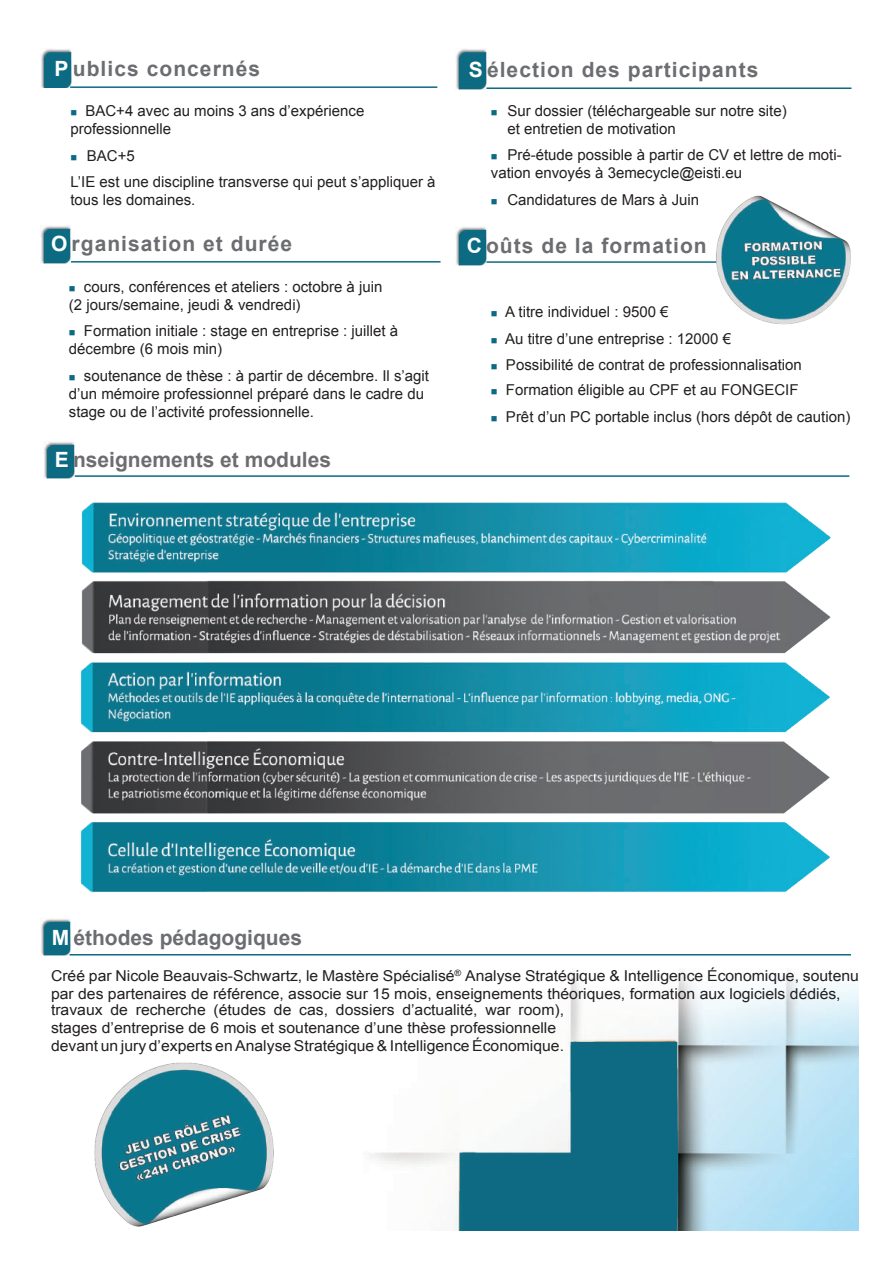
<style>
.page{position:relative;width:893px;height:1263px;background:#fff}
.page>*{position:absolute;margin:0;border:0;box-sizing:border-box;transform-origin:0 0}
.t1{font:700 21px "Arial";letter-spacing:.05em;color:#6c6d70}
.t2{font:700 21px "Arial";color:#6c6d70}
.t3{font:15px/18px "Arial";color:#231f20}
.t4{font:15px/18px "Arial";color:#231f20;scale:1.05 1}
.s1{color:#fff}
.s2{color:#0c6a82}
</style>
<div class="page">
<img style="left:357px;top:955px;width:502px;height:275px">
<img style="left:40px;top:918px;width:31px;height:38px">
<img style="left:41px;top:48px;width:30px;height:40px">
<img style="left:456px;top:49px;width:30px;height:40px">
<img style="left:456px;top:227px;width:30px;height:38px">
<hr style="left:70px;top:954px;width:781px;height:1px;background:#0c6a82">
<hr style="left:70px;top:86px;width:367px;height:2px;background:#0c6a82">
<hr style="left:486px;top:87px;width:365px;height:2px;background:#0c6a82">
<hr style="left:486px;top:261px;width:363px;height:2px;background:#0c6a82">
<img style="left:44px;top:441px;width:30px;height:37px">
<hr style="left:75px;top:475px;width:774px;height:2px;background:#0c6a82">
<img style="left:94px;top:1062px;width:180px;height:165px">
<hr style="left:70px;top:261px;width:371px;height:2px;background:#0c6a82">
<img style="left:40px;top:225px;width:30px;height:38px">
<img style="left:715px;top:195px;width:136px;height:130px">
<img style="left:81px;top:502px;width:750px;height:391px">
<h1 class="t1" style="left:55px;top:55px;width:207px"><span class="s1">P</span> ublics concernés</h1>
<h1 class="t1" style="left:469px;top:56px;width:291px"><span class="s1">S</span> élection des participants</h1>
<p class="t3" style="left:70px;top:102px;width:295px"><span class="s2">■</span> BAC+4 avec au moins 3 ans d’expérience professionnelle</p>
<p class="t3" style="left:70px;top:142px;width:367px;line-height:26.5px"><span class="s2">■</span> BAC+5<br>L’IE est une discipline transverse qui peut s’appliquer à</p>
<p class="t3" style="left:70px;top:191px;width:127px">tous les domaines.</p>
<h1 class="t1" style="left:51px;top:229px;width:243px"><span class="s1">O</span> rganisation et durée</h1>
<p class="t3" style="left:69px;top:278px;width:315px"><span class="s2">■</span> cours, conférences et ateliers : octobre à juin (2 jours/semaine, jeudi &amp; vendredi)</p>
<p class="t3" style="left:69px;top:322px;width:331px"><span class="s2">■</span> Formation initiale : stage en entreprise : juillet à décembre (6 mois min)</p>
<p class="t3" style="left:69px;top:367px;width:362px"><span class="s2">■</span> soutenance de thèse : à partir de décembre. Il s’agit d’un mémoire professionnel préparé dans le cadre du stage ou de l’activité professionnelle.</p>
<h1 class="t2" style="left:55px;top:445px;width:278px"><span class="s1">E</span> nseignements et modules</h1>
<p class="t3" style="left:507px;top:102px;width:281px;text-indent:-16px"><span class="s2">■</span> Sur dossier (téléchargeable sur notre site) et entretien de motivation</p>
<p class="t3" style="left:491px;top:146px;width:352px"><span class="s2">■</span> Pré-étude possible à partir de CV et lettre de moti&shy;vation envoyés à 3emecycle@eisti.eu</p>
<p class="t3" style="left:491px;top:191px;width:210px"><span class="s2">■</span> Candidatures de Mars à Juin</p>
<h1 class="t1" style="left:467px;top:232px;width:242px"><span class="s1">C</span> oûts de la formation</h1>
<p class="t3" style="left:491px;top:303px;width:179px"><span class="s2">■</span> A titre individuel : 9500 €</p>
<p class="t3" style="left:491px;top:329px;width:242px"><span class="s2">■</span> Au titre d’une entreprise : 12000 €</p>
<p class="t3" style="left:491px;top:356px;width:313px"><span class="s2">■</span> Possibilité de contrat de professionnalisation</p>
<p class="t3" style="left:491px;top:381px;width:309px"><span class="s2">■</span> Formation éligible au CPF et au FONGECIF</p>
<p class="t3" style="left:491px;top:407px;width:361px"><span class="s2">■</span> Prêt d’un PC portable inclus (hors dépôt de caution)</p>
<h1 class="t2" style="left:52px;top:924px;width:252px"><span class="s1">M</span> éthodes pédagogiques</h1>
<p class="t4" style="left:51px;top:967px;width:771px">Créé par Nicole Beauvais-Schwartz, le Mastère Spécialisé<sup>®</sup> Analyse Stratégique &amp; Intelligence Économique, soutenu par des partenaires de référence, associe sur 15 mois, enseignements théoriques, formation aux logiciels dédiés,</p>
<p class="t4" style="left:51px;top:1001px;width:490px">travaux de recherche (études de cas, dossiers d’actualité, war room), stages d’entreprise de 6 mois et soutenance d’une thèse professionnelle devant un jury d’experts en Analyse Stratégique &amp; Intelligence Économique.</p>
</div>
